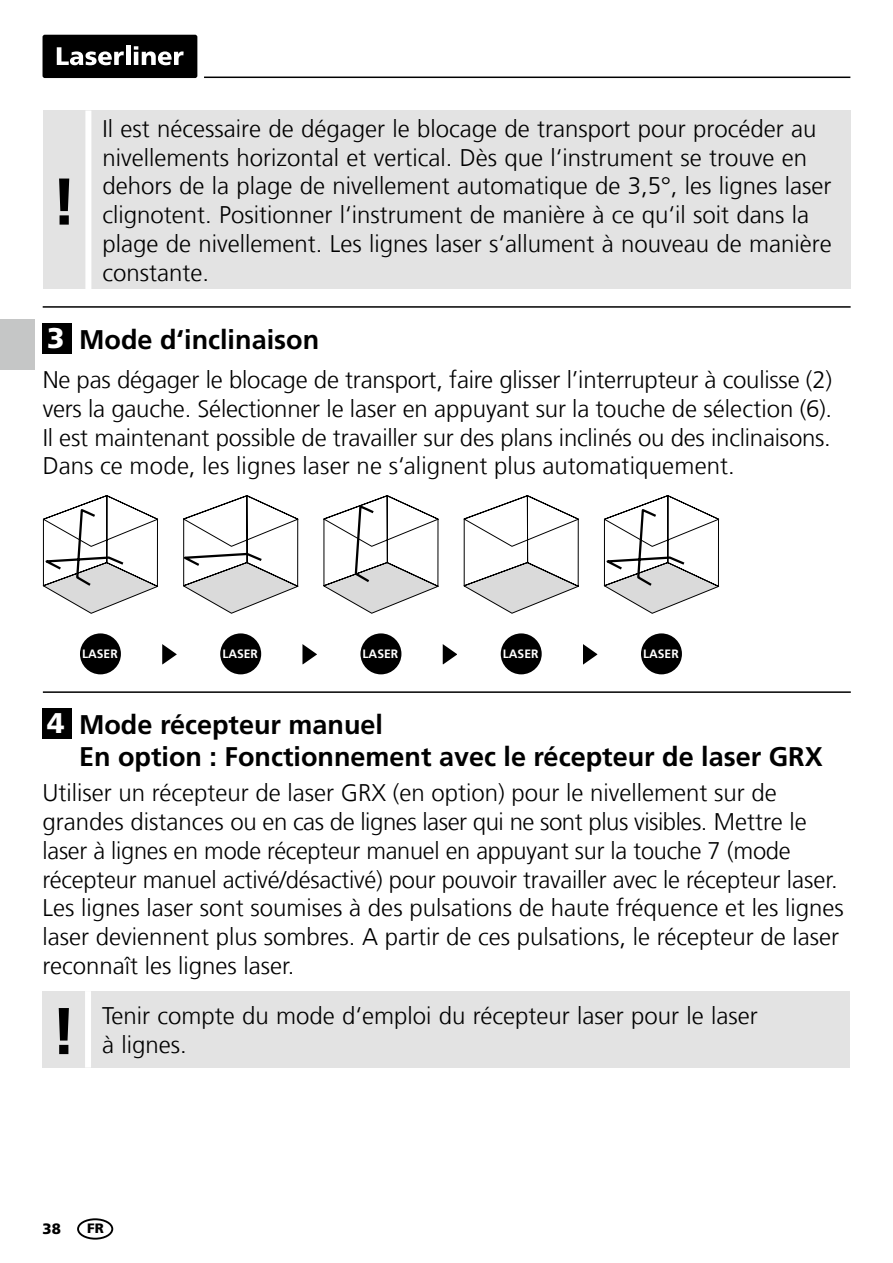
<style>
.page{position:relative;width:893px;height:1263px;background:#fff}
.page>*{position:absolute;margin:0;border:0;box-sizing:border-box;transform-origin:0 0}
.t1{font:700 66px "Frutiger LT Com";color:#000}
.t2{font:700 27px/32.4px "Frutiger LT Com";color:#000}
.t3{font:300 24px/28.8px "Frutiger LT Com";color:#000}
.t4{font:900 15px "Frutiger LT Com";color:#000}
.t5{font:900 13.5px "Frutiger LT Com";color:#000}
.t6{font:700 12px "Frutiger LT Com";color:#fff}
.s1{font-weight:900;font-size:28.5px;color:#fff}
</style>
<div class="page">
<hr style="left:204px;top:77px;width:646px;height:1px;background:#000">
<div style="left:43px;top:35px;width:154px;height:43px;background:#000;border-radius:2px"></div>
<svg style="left:57px;top:47px;width:67px;height:18px"></svg>
<hr style="left:126px;top:46px;width:4px;height:19px;background:#fff">
<svg style="left:134px;top:46px;width:50px;height:19px"></svg>
<div style="left:80px;top:633px;width:41px;height:41px;background:#000;border-radius:50%"></div>
<div style="left:220px;top:633px;width:41px;height:41px;background:#000;border-radius:50%"></div>
<div style="left:360px;top:633px;width:41px;height:41px;background:#000;border-radius:50%"></div>
<div style="left:501px;top:633px;width:41px;height:41px;background:#000;border-radius:50%"></div>
<div style="left:641px;top:633px;width:41px;height:41px;background:#000;border-radius:50%"></div>
<svg style="left:162px;top:644px;width:15px;height:21px"></svg>
<svg style="left:302px;top:644px;width:15px;height:21px"></svg>
<svg style="left:442px;top:644px;width:15px;height:21px"></svg>
<svg style="left:583px;top:644px;width:15px;height:21px"></svg>
<svg style="left:183px;top:495px;width:115px;height:119px"></svg>
<svg style="left:43px;top:495px;width:115px;height:119px"></svg>
<svg style="left:604px;top:495px;width:115px;height:119px"></svg>
<svg style="left:323px;top:495px;width:116px;height:119px"></svg>
<svg style="left:464px;top:495px;width:115px;height:119px"></svg>
<hr style="left:43px;top:306px;width:808px;height:2px;background:#000">
<hr style="left:43px;top:691px;width:808px;height:2px;background:#000">
<div style="left:43px;top:991px;width:807px;height:76px;background:#e3e3e3"></div>
<div style="left:85px;top:991px;width:6px;height:76px;background:#fff"></div>
<div style="left:43px;top:708px;width:29px;height:31px;background:#000"></div>
<div style="left:43px;top:323px;width:29px;height:31px;background:#000"></div>
<div style="left:43px;top:111px;width:808px;height:178px;background:#e3e3e3"></div>
<div style="left:85px;top:111px;width:6px;height:178px;background:#fff"></div>
<div style="left:77px;top:1218px;width:36px;height:21px;border:2px solid #000;border-radius:50%"></div>
<div style="left:0;top:319px;width:34px;height:51px;background:#c5c6c6"></div>
<h1 class="t1" style="left:51px;top:163px;width:27px">!</h1>
<p class="t3" style="left:102px;top:114px;width:731px">Il est nécessaire de dégager le blocage de transport pour procéder au nivellements horizontal et vertical. Dès que l‘instrument se trouve en dehors de la plage de nivellement automatique de 3,5°, les lignes laser clignotent. Positionner l‘instrument de manière à ce qu‘il soit dans la plage de nivellement. Les lignes laser s‘allument à nouveau de manière constante.</p>
<p class="t2" style="left:47px;top:323px;width:273px"><span class="s1">3</span> Mode d‘inclinaison</p>
<p class="t3" style="left:43px;top:365px;width:791px;text-align:justify">Ne pas dégager le blocage de transport, faire glisser l’interrupteur à coulisse (2) vers la gauche. Sélectionner le laser en appuyant sur la touche de sélection (6).<br>Il est maintenant possible de travailler sur des plans inclinés ou des inclinaisons.<br>Dans ce mode, les lignes laser ne s‘alignent plus automatiquement.</p>
<p class="t6" style="left:82px;top:647px;width:37px">LASER</p>
<p class="t6" style="left:222px;top:647px;width:37px">LASER</p>
<p class="t6" style="left:363px;top:647px;width:37px">LASER</p>
<p class="t6" style="left:503px;top:647px;width:37px">LASER</p>
<p class="t6" style="left:643px;top:647px;width:37px">LASER</p>
<p class="t2" style="left:79px;top:708px;width:745px;text-indent:-32px"><span class="s1">4</span> Mode récepteur manuel<br>En option : Fonctionnement avec le récepteur de laser GRX</p>
<p class="t3" style="left:43px;top:779px;width:803px">Utiliser un récepteur de laser GRX (en option) pour le nivellement sur de grandes distances ou en cas de lignes laser qui ne sont plus visibles. Mettre le laser à lignes en mode récepteur manuel en appuyant sur la touche 7 (mode récepteur manuel activé/désactivé) pour pouvoir travailler avec le récepteur laser.<br>Les lignes laser sont soumises à des pulsations de haute fréquence et les lignes laser deviennent plus sombres. A partir de ces pulsations, le récepteur de laser reconnaît les lignes laser.</p>
<h1 class="t1" style="left:51px;top:992px;width:27px">!</h1>
<p class="t3" style="left:102px;top:1001px;width:657px">Tenir compte du mode d‘emploi du récepteur laser pour le laser</p>
<p class="t3" style="left:102px;top:1030px;width:86px">à lignes.</p>
<p class="t4" style="left:43px;top:1219px;width:20px">38</p>
<p class="t5" style="left:87px;top:1220px;width:18px">FR</p>
</div>
